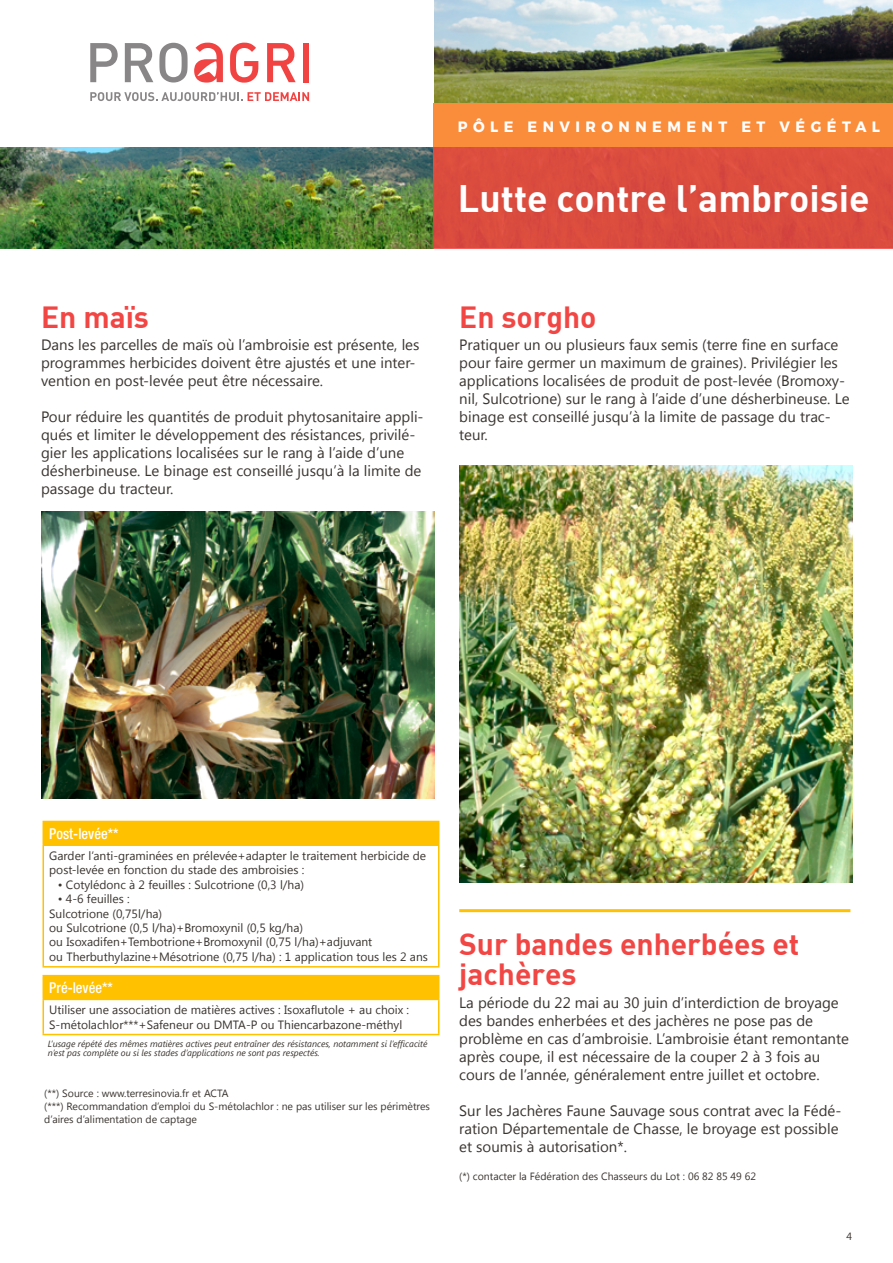
<style>
.page{position:relative;width:893px;height:1263px;background:#fff}
.page>*{position:absolute;margin:0;border:0;box-sizing:border-box;transform-origin:0 0}
.t1{font:37.5px "DIN Bold";color:#fff}
.t2{font:30px/30px "DIN Bold";color:#f14643}
.t3{font:15px/18px "Segoe UI";color:#39342f}
.t4{font:700 15px "Montserrat";letter-spacing:.38em;color:#fff;scale:.96 1}
.t5{font:500 condensed 15px "Helvetica Neue";color:#fff;scale:.96 1}
.t6{font:12px/14.4px "Segoe UI";color:#39342f}
.t7{font:10.5px/12.6px "Segoe UI";color:#39342f}
.t8{font:italic 9px/9px "Segoe UI";color:#39342f}
</style>
<div class="page">
<img style="left:459px;top:465px;width:394px;height:418px">
<img style="left:41px;top:511px;width:393px;height:288px">
<div style="left:43px;top:976px;width:396px;height:23px;background:#ffc100"></div>
<hr style="left:43px;top:975px;width:396px;height:1px;background:#ffc100">
<hr style="left:43px;top:999px;width:396px;height:1px;background:#ffc100">
<hr style="left:43px;top:1000px;width:1px;height:34px;background:#ffc100">
<hr style="left:438px;top:1000px;width:1px;height:34px;background:#ffc100">
<hr style="left:43px;top:1034px;width:396px;height:1px;background:#ffc100">
<div style="left:43px;top:821px;width:396px;height:24px;background:#ffc100"></div>
<hr style="left:43px;top:844px;width:396px;height:2px;background:#ffc100">
<hr style="left:43px;top:846px;width:1px;height:120px;background:#ffc100">
<hr style="left:438px;top:846px;width:1px;height:120px;background:#ffc100">
<hr style="left:43px;top:966px;width:396px;height:1px;background:#ffc100">
<hr style="left:459px;top:909px;width:391px;height:3px;background:#ffc100">
<img style="left:0;top:147px;width:434px;height:102px">
<img style="left:434px;top:0;width:459px;height:103px">
<div style="left:434px;top:146px;width:459px;height:103px;background:#db4c3e"></div>
<div style="left:434px;top:103px;width:459px;height:44px;background:#f98d3c"></div>
<svg style="left:230px;top:43px;width:28px;height:40px"></svg>
<svg style="left:90px;top:92px;width:219px;height:9px"></svg>
<svg style="left:90px;top:43px;width:28px;height:39px"></svg>
<svg style="left:125px;top:43px;width:28px;height:39px"></svg>
<svg style="left:159px;top:43px;width:29px;height:40px"></svg>
<svg style="left:267px;top:43px;width:29px;height:39px"></svg>
<div style="left:303px;top:43px;width:6px;height:39px;background:#f14442"></div>
<svg style="left:194px;top:43px;width:29px;height:40px"></svg>
<p class="t4" style="left:458px;top:114px;width:441px">PÔLE ENVIRONNEMENT ET VÉGÉTAL</p>
<h1 class="t1" style="left:458px;top:174px;width:413px">Lutte contre l’ambroisie</h1>
<h2 class="t2" style="left:41px;top:301px;width:109px">En maïs</h2>
<p class="t3" style="left:41px;top:335px;width:380px">Dans les parcelles de maïs où l’ambroisie est présente, les programmes herbicides doivent être ajustés et une inter&shy;vention en post-levée peut être nécessaire.</p>
<p class="t3" style="left:41px;top:407px;width:384px">Pour réduire les quantités de produit phytosanitaire appli&shy;qués et limiter le développement des résistances, privilé&shy;gier les applications localisées sur le rang à l’aide d’une désherbineuse. Le binage est conseillé jusqu’à la limite de passage du tracteur.</p>
<h2 class="t2" style="left:459px;top:301px;width:139px">En sorgho</h2>
<p class="t3" style="left:459px;top:335px;width:392px">Pratiquer un ou plusieurs faux semis (terre fine en surface pour faire germer un maximum de graines). Privilégier les applications localisées de produit de post-levée (Bromoxy&shy;nil, Sulcotrione) sur le rang à l’aide d’une désherbineuse. Le binage est conseillé jusqu’à la limite de passage du trac&shy;teur.</p>
<p class="t5" style="left:49px;top:825px;width:73px">Post-levée**</p>
<p class="t6" style="left:49px;top:848px;width:378px">Garder l’anti-graminées en prélevée+adapter le traitement herbicide de post-levée en fonction du stade des ambroisies :</p>
<p class="t6" style="left:58px;top:877px;width:248px">• Cotylédonc à 2 feuilles : Sulcotrione (0,3 l/ha)</p>
<p class="t6" style="left:49px;top:891px;width:380px;text-indent:9px">• 4-6 feuilles :<br>Sulcotrione (0,75l/ha)<br>ou Sulcotrione (0,5 l/ha)+Bromoxynil (0,5 kg/ha)<br>ou Isoxadifen+Tembotrione+Bromoxynil (0,75 l/ha)+adjuvant<br>ou Therbuthylazine+Mésotrione (0,75 l/ha) : 1 application tous les 2 ans</p>
<p class="t5" style="left:49px;top:979px;width:68px">Pré-levée**</p>
<p class="t6" style="left:49px;top:1002px;width:361px">Utiliser une association de matières actives : Isoxaflutole + au choix :<br>S-métolachlor***+Safeneur ou DMTA-P ou Thiencarbazone-méthyl</p>
<p class="t8" style="left:48px;top:1039px;width:381px">L’usage répété des mêmes matières actives peut entraîner des résistances, notamment si l’efficacité n’est pas complète ou si les stades d’applications ne sont pas respectés.</p>
<p class="t7" style="left:44px;top:1087px;width:387px">(**) Source : www.terresinovia.fr et ACTA<br>(***) Recommandation d’emploi du S-métolachlor : ne pas utiliser sur les périmètres d’aires d’alimentation de captage</p>
<h2 class="t2" style="left:459px;top:928px;width:342px">Sur bandes enherbées et jachères</h2>
<p class="t3" style="left:459px;top:993px;width:391px">La période du 22 mai au 30 juin d’interdiction de broyage des bandes enherbées et des jachères ne pose pas de problème en cas d’ambroisie. L’ambroisie étant remontante après coupe, il est nécessaire de la couper 2 à 3 fois au cours de l’année, généralement entre juillet et octobre.</p>
<p class="t3" style="left:459px;top:1101px;width:384px">Sur les Jachères Faune Sauvage sous contrat avec la Fédé&shy;ration Départementale de Chasse, le broyage est possible et soumis à autorisation*.</p>
<p class="t7" style="left:459px;top:1170px;width:298px">(*) contacter la Fédération des Chasseurs du Lot : 06 82 85 49 62</p>
<p class="t7" style="left:846px;top:1229px;width:7px">4</p>
</div>
